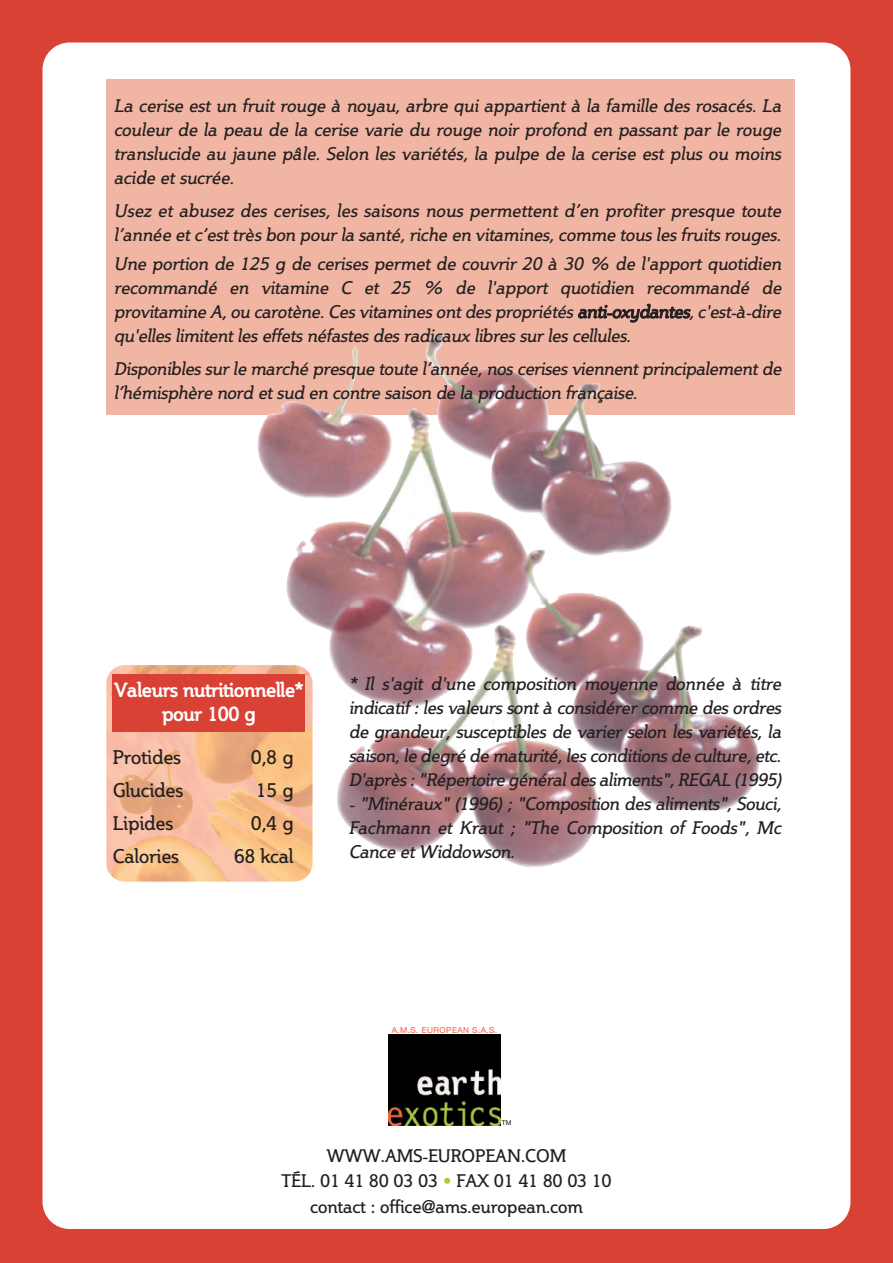
<style>
.page{position:relative;width:893px;height:1263px;background:#d94134}
.page>*{position:absolute;margin:0;border:0;box-sizing:border-box;transform-origin:0 0}
.t1{font:19.5px "Steinem";color:#231f20}
.t2{font:700 19.5px/23.9px "Steinem";color:#fff;text-align:center}
.t3{font:italic 18px/24px "Steinem";letter-spacing:-.01em;color:#231f20;text-align:justify}
.t4{font:italic 18px/24px "Steinem";letter-spacing:.01em;color:#231f20}
.t5{font:18px/25.5px "Steinem";color:#231f20;text-align:center}
.t6{font:8.25px "Helvetica Neue";letter-spacing:.05em;color:#f0593f}
.t7{font:6.6px "Helvetica Neue";color:#0d0c10}
.s1{color:#a6ce39}
</style>
<div class="page">
<div style="left:43px;top:43px;width:807px;height:1186px;background:#fff;border-radius:27px"></div>
<img style="left:106px;top:665px;width:207px;height:217px;border-radius:18px">
<div style="left:113px;top:675px;width:192px;height:57px;background:#d94134"></div>
<div style="left:106px;top:80px;width:689px;height:335px;background:#f1b6a3"></div>
<img style="left:257px;top:334px;width:502px;height:477px">
<img style="left:389px;top:1034px;width:111px;height:91px">
<p class="t3" style="left:114px;top:96px;width:669px">La cerise est un fruit rouge à noyau, arbre qui appartient à la famille des rosacés. La couleur de la peau de la cerise varie du rouge noir profond en passant par le rouge translucide au jaune pâle. Selon les variétés, la pulpe de la cerise est plus ou moins acide et sucrée.</p>
<p class="t4" style="left:114px;top:200px;width:669px">Usez et abusez des cerises, les saisons nous permettent d’en profiter presque toute l’année et c’est très bon pour la santé, riche en vitamines, comme tous les fruits rouges.</p>
<p class="t3" style="left:114px;top:254px;width:669px">Une portion de 125 g de cerises permet de couvrir 20 à 30 % de l'apport quotidien recommandé en vitamine C et 25 % de l'apport quotidien recommandé de provitamine A, ou carotène. Ces vitamines ont des propriétés anti-oxydantes, c'est-à-dire qu'elles limitent les effets néfastes des radicaux libres sur les cellules.</p>
<p class="t3" style="left:114px;top:358px;width:669px">Disponibles sur le marché presque toute l’année, nos cerises viennent principalement de l’hémisphère nord et sud en contre saison de la production française.</p>
<p class="t2" style="left:114px;top:680px;width:190px">Valeurs nutritionnelle* pour 100 g</p>
<p class="t1" style="left:113px;top:747px;width:70px">Protides</p>
<p class="t1" style="left:251px;top:747px;width:44px">0,8 g</p>
<p class="t1" style="left:113px;top:780px;width:72px">Glucides</p>
<p class="t1" style="left:256px;top:780px;width:39px">15 g</p>
<p class="t1" style="left:113px;top:813px;width:62px">Lipides</p>
<p class="t1" style="left:251px;top:813px;width:44px">0,4 g</p>
<p class="t1" style="left:113px;top:846px;width:68px">Calories</p>
<p class="t1" style="left:234px;top:846px;width:61px">68 kcal</p>
<p class="t3" style="left:349px;top:674px;width:434px">* Il s'agit d'une composition moyenne donnée à titre indicatif : les valeurs sont à considérer comme des ordres de grandeur, susceptibles de varier selon les variétés, la saison, le degré de maturité, les conditions de culture, etc.<br>D'après : "Répertoire général des aliments", REGAL (1995)</p>
<p class="t3" style="left:349px;top:794px;width:434px">- "Minéraux" (1996) ; "Composition des aliments", Souci, Fachmann et Kraut ; "The Composition of Foods", Mc Cance et Widdowson.</p>
<p class="t6" style="left:392px;top:1025px;width:107px">A.M.S. EUROPEAN S.A.S.</p>
<p class="t7" style="left:502px;top:1119px;width:11px">TM</p>
<p class="t5" style="left:282px;top:1143px;width:331px">WWW.AMS-EUROPEAN.COM<br>TÉL. 01 41 80 03 03 <span class="s1">•</span> FAX 01 41 80 03 10 contact : office@ams.european.com</p>
</div>
